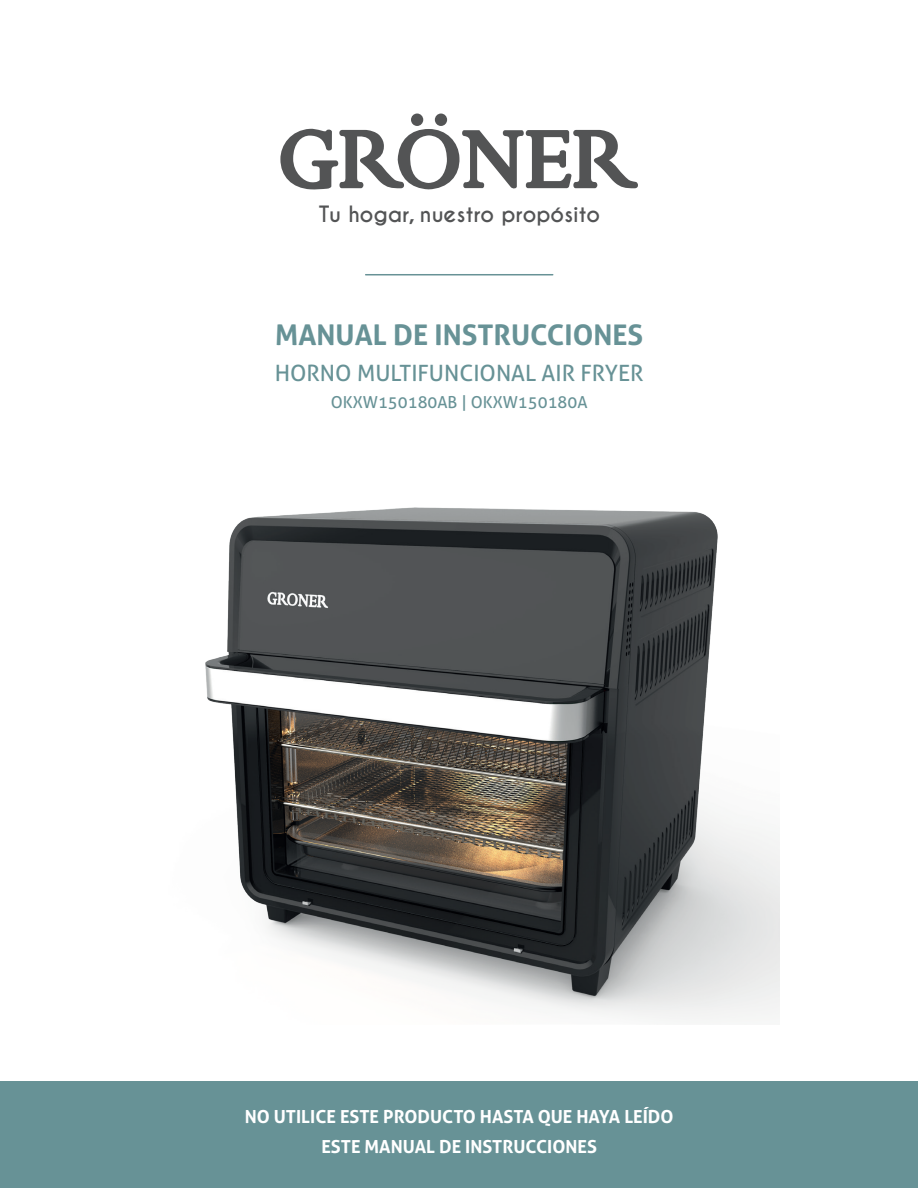
<style>
.page{position:relative;width:918px;height:1188px;background:#fff}
.page>*{position:absolute;margin:0;border:0;box-sizing:border-box;transform-origin:0 0}
.t1{font:700 28.5px "Aller";color:#679296}
.t2{font:22.5px "Aller";color:#679296}
.t3{font:700 21.15px "Caviar Dreams";color:#535455}
.t4{font:700 18px/30px "Aller";color:#fff;text-align:center}
.t5{font:16.5px "Aller";color:#679296}
</style>
<div class="page">
<svg style="left:280px;top:129px;width:358px;height:61px"></svg>
<div style="left:411px;top:114px;width:12px;height:12px;background:#535455;border-radius:50%"></div>
<div style="left:435px;top:114px;width:12px;height:12px;background:#535455;border-radius:50%"></div>
<hr style="left:366px;top:274px;width:187px;height:1px;background:#679296">
<div style="left:0;top:1082px;width:918px;height:106px;background:#679296"></div>
<img style="left:205px;top:507px;width:575px;height:513px">
<p class="t3" style="left:319px;top:201px;width:283px">Tu hogar, nuestro propósito</p>
<h1 class="t1" style="left:275px;top:317px;width:370px">MANUAL DE INSTRUCCIONES</h1>
<p class="t2" style="left:275px;top:359px;width:370px">HORNO MULTIFUNCIONAL AIR FRYER</p>
<p class="t5" style="left:331px;top:392px;width:258px">OKXW150180AB | OKXW150180A</p>
<p class="t4" style="left:245px;top:1102px;width:430px">NO UTILICE ESTE PRODUCTO HASTA QUE HAYA LEÍDO<br>ESTE MANUAL DE INSTRUCCIONES</p>
</div>
